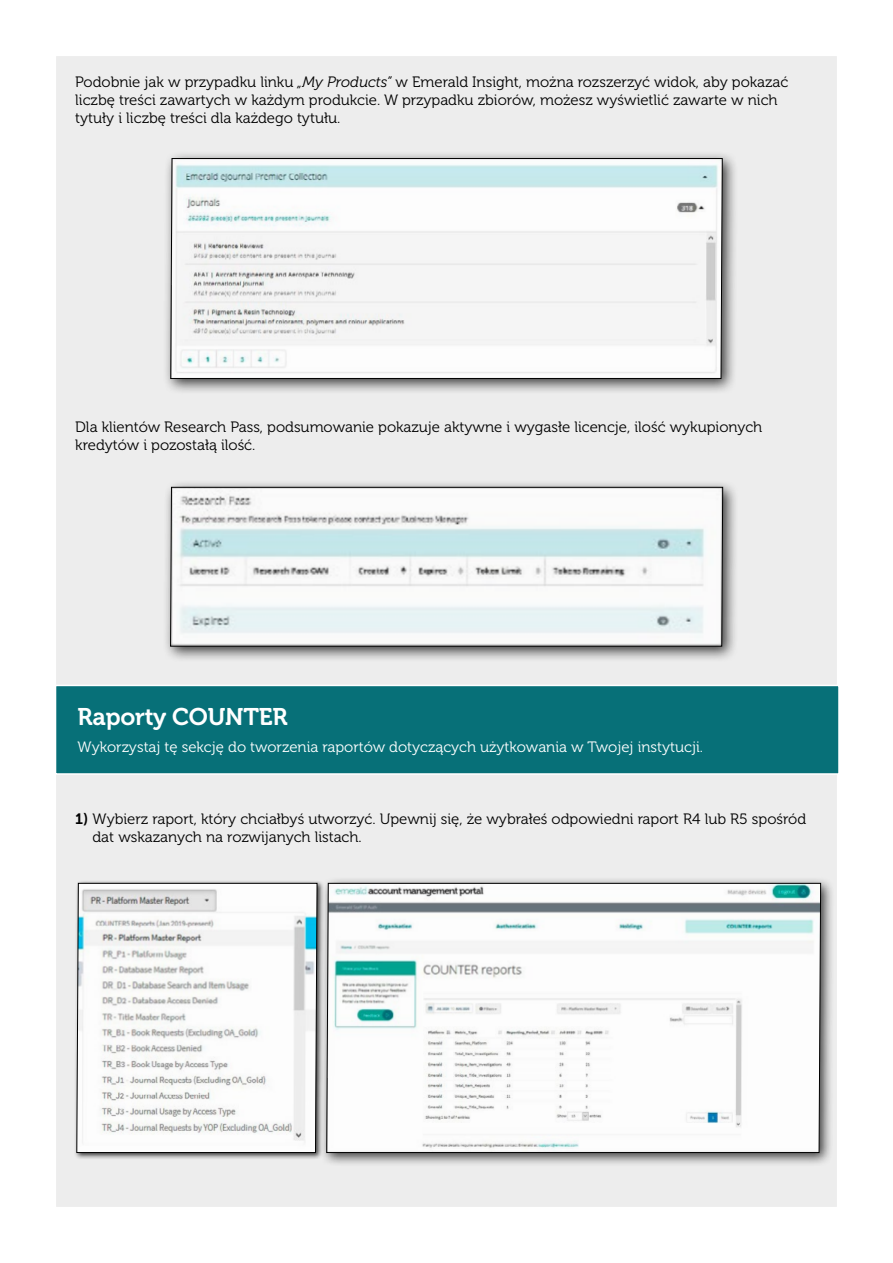
<style>
.page{position:relative;width:893px;height:1263px;background:#fff}
.page>*{position:absolute;margin:0;border:0;box-sizing:border-box;transform-origin:0 0}
.t1{font:24px "Museo 700";letter-spacing:-.01em;color:#fff}
.t2{font:15px/18px "Museo 300";color:#000}
.t3{font:15px "Museo 300";color:#fff}
.s1{font-style:italic}
.s2{font-family:"Museo 700"}
</style>
<div class="page">
<div style="left:54px;top:54px;width:785px;height:1155px;background:#ededed;border:2px solid #fff"></div>
<div style="left:320px;top:876px;width:515px;height:291px;background:#000;opacity:.75"></div>
<svg style="left:326px;top:883px;width:495px;height:270px"></svg>
<div style="left:163px;top:151px;width:576px;height:244px;background:#000;opacity:.75"></div>
<svg style="left:170px;top:158px;width:553px;height:221px"></svg>
<div style="left:163px;top:479px;width:576px;height:183px;background:#000;opacity:.75"></div>
<svg style="left:170px;top:487px;width:553px;height:159px"></svg>
<div style="left:56px;top:685px;width:783px;height:89px;background:#077078"></div>
<div style="left:55px;top:685px;width:785px;height:90px;border:2px solid #fff"></div>
<div style="left:73px;top:880px;width:251px;height:280px;background:#000;opacity:.75"></div>
<svg style="left:76px;top:883px;width:241px;height:270px"></svg>
<p class="t2" style="left:75px;top:73px;width:715px">Podobnie jak w przypadku linku <span class="s1">„My Products”</span> w Emerald Insight, można rozszerzyć widok, aby pokazać liczbę treści zawartych w każdym produkcie. W przypadku zbiorów, możesz wyświetlić zawarte w nich tytuły i liczbę treści dla każdego tytułu.</p>
<p class="t2" style="left:75px;top:418px;width:689px">Dla klientów Research Pass, podsumowanie pokazuje aktywne i wygasłe licencje, ilość wykupionych kredytów i pozostałą ilość.</p>
<h1 class="t1" style="left:78px;top:704px;width:212px">Raporty COUNTER</h1>
<p class="t3" style="left:78px;top:739px;width:627px">Wykorzystaj tę sekcję do tworzenia raportów dotyczących użytkowania w Twojej instytucji.</p>
<p class="t2" style="left:92px;top:810px;width:715px;text-indent:-17px"><span class="s2">1)</span> Wybierz raport, który chciałbyś utworzyć. Upewnij się, że wybrałeś odpowiedni raport R4 lub R5 spośród dat wskazanych na rozwijanych listach.</p>
</div>
